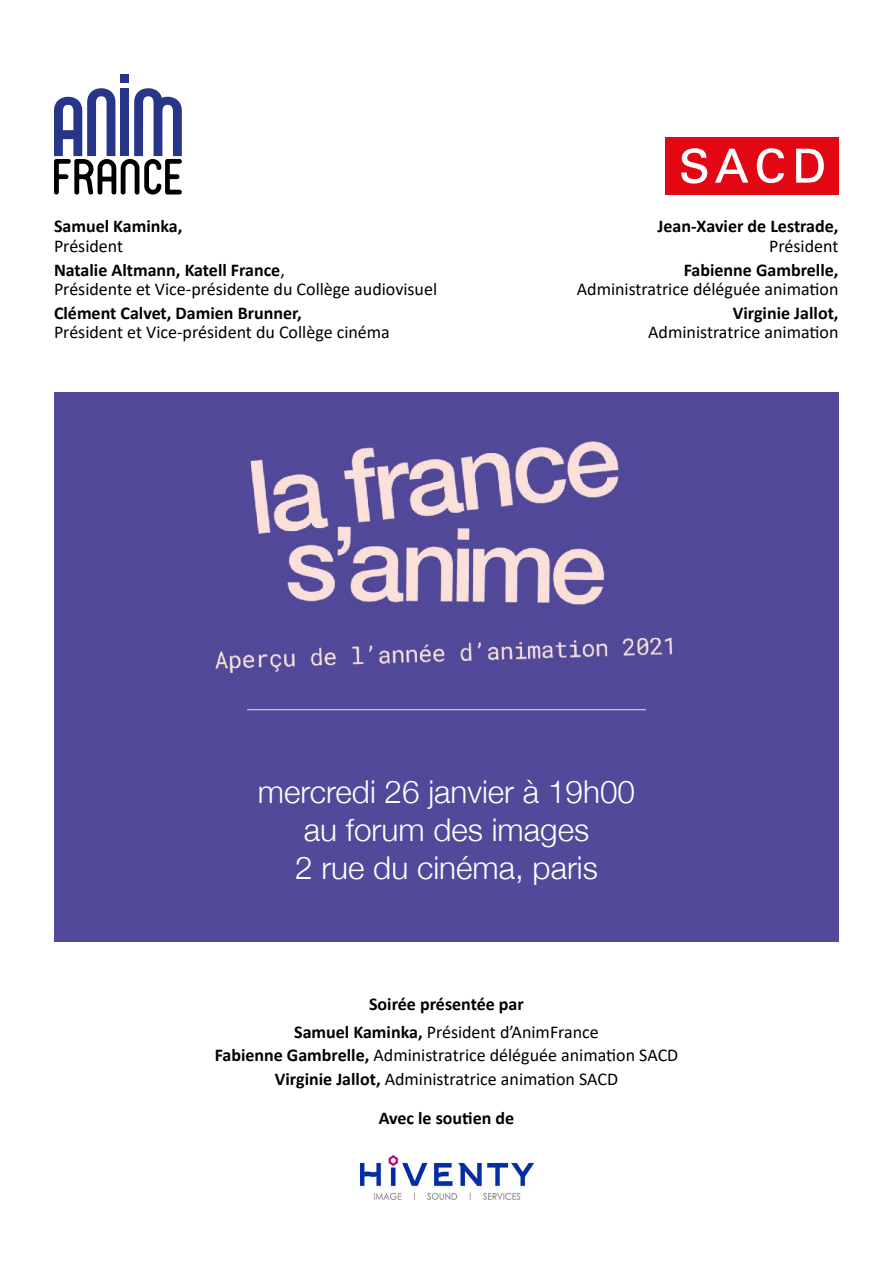
<style>
.page{position:relative;width:893px;height:1263px;background:#fff}
.page>*{position:absolute;margin:0;border:0;box-sizing:border-box;transform-origin:0 0}
.t1{font:300 31.5px/37.8px "Helvetica Neue";color:#fff;text-align:center}
.t2{font:18px/23.7px "Calibri";color:#000;text-align:center}
.t3{font:700 18px/28px "Calibri";color:#000;text-align:center}
.s1{font-weight:400}
.s2{font-weight:700}
</style>
<div class="page">
<img style="left:54px;top:393px;width:785px;height:317px">
<div style="left:54px;top:710px;width:785px;height:231px;background:#52499a"></div>
<div style="left:665px;top:137px;width:173px;height:58px;background:#e30613"></div>
<svg style="left:681px;top:148px;width:26px;height:36px"></svg>
<svg style="left:715px;top:149px;width:33px;height:34px"></svg>
<svg style="left:757px;top:148px;width:27px;height:35px"></svg>
<svg style="left:796px;top:149px;width:28px;height:34px"></svg>
<svg style="left:54px;top:88px;width:128px;height:107px"></svg>
<div style="left:120px;top:88px;width:9px;height:68px;background:#273689"></div>
<div style="left:120px;top:74px;width:9px;height:9px;background:#273689"></div>
<hr style="left:247px;top:709px;width:399px;height:1px;background:#fce1da">
<img style="left:360px;top:1156px;width:173px;height:43px">
<p class="t3" style="left:54px;top:212px;width:130px">Samuel Kaminka,</p>
<p class="t3" style="left:54px;top:234px;width:232px;line-height:23.7px;text-align:left"><span class="s1">Président<br></span>Natalie Altmann, Katell France<span class="s1">,</span></p>
<p class="t2" style="left:54px;top:277px;width:385px">Présidente et Vice-présidente du Collège audiovisuel</p>
<p class="t3" style="left:54px;top:299px;width:249px">Clément Calvet, Damien Brunner,</p>
<p class="t2" style="left:54px;top:320px;width:337px">Président et Vice-président du Collège cinéma</p>
<p class="t3" style="left:657px;top:212px;width:183px">Jean-Xavier de Lestrade,</p>
<p class="t2" style="left:769px;top:234px;width:71px">Président</p>
<p class="t3" style="left:684px;top:255px;width:156px">Fabienne Gambrelle,</p>
<p class="t2" style="left:577px;top:277px;width:263px">Administratrice déléguée animation</p>
<p class="t3" style="left:733px;top:299px;width:107px">Virginie Jallot,</p>
<p class="t2" style="left:648px;top:320px;width:192px">Administratrice animation</p>
<h1 class="t1" style="left:258px;top:771px;width:379px">mercredi 26 janvier à 19h00 au forum des images<br>2 rue du cinéma, paris</h1>
<p class="t3" style="left:294px;top:989px;width:306px">Soirée présentée par<br>Samuel Kaminka, <span class="s1">Président d’AnimFrance</span></p>
<p class="t2" style="left:215px;top:1043px;width:465px"><span class="s2">Fabienne Gambrelle,</span> Administratrice déléguée animation SACD<br><span class="s2">Virginie Jallot,</span> Administratrice animation SACD</p>
<p class="t3" style="left:379px;top:1104px;width:137px">Avec le soutien de</p>
</div>
